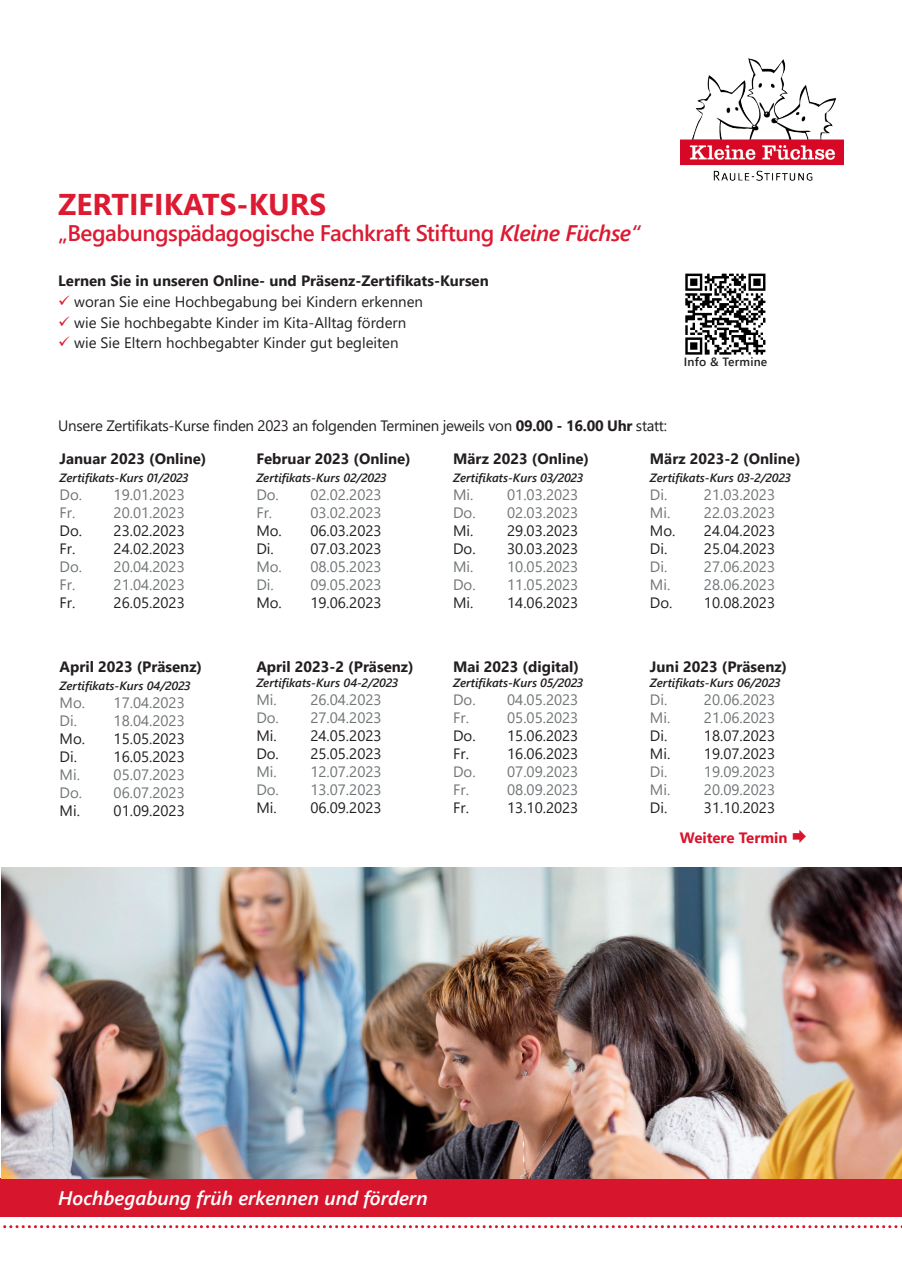
<style>
.page{position:relative;width:902px;height:1272px;background:#fff}
.page>*{position:absolute;margin:0;border:0;box-sizing:border-box;transform-origin:0 0}
.t1{font:700 30px "Segoe UI";color:#dc1a32}
.t2{font:600 22.5px "Segoe UI";letter-spacing:-.02em;color:#dc1a32}
.t3{font:italic 600 19.5px "Segoe UI";color:#fff}
.t4{font:15px/18px "Segoe UI";color:#231f20}
.t5{font:15px/18px "Segoe UI";color:#707577}
.t6{font:700 15px "Segoe UI";color:#231f20}
.t7{font:15px "Segoe UI";letter-spacing:-.02em;color:#231f20}
.t8{font:700 15px "Segoe UI";color:#d7162e}
.t9{font:italic 600 12px "Segoe UI";color:#231f20}
.t10{font:600 12px "Segoe UI";letter-spacing:.02em;color:#231f20}
.s1{font-style:italic}
.s2{color:#dc1a32}
.s3{font-weight:700}
</style>
<div class="page">
<svg style="left:0;top:1225px;width:902px;height:3px"></svg>
<div style="left:0;top:1178px;width:901px;height:38px;background:#d7162e"></div>
<img style="left:1px;top:867px;width:900px;height:311px">
<img style="left:685px;top:273px;width:81px;height:82px">
<img style="left:680px;top:58px;width:163px;height:122px">
<h1 class="t1" style="left:58px;top:176px;width:269px">ZERTIFIKATS-KURS</h1>
<h2 class="t2" style="left:58px;top:212px;width:583px">„Begabungspädagogische Fachkraft Stiftung <span class="s1">Kleine Füchse“</span></h2>
<p class="t6" style="left:58px;top:266px;width:432px">Lernen Sie in unseren Online- und Präsenz-Zertifikats-Kursen</p>
<p class="t4" style="left:58px;top:291px;width:366px"><span class="s2">✓</span> woran Sie eine Hochbegabung bei Kindern erkennen</p>
<p class="t4" style="left:58px;top:312px;width:349px"><span class="s2">✓</span> wie Sie hochbegabte Kinder im Kita-Alltag fördern</p>
<p class="t4" style="left:58px;top:332px;width:342px"><span class="s2">✓</span> wie Sie Eltern hochbegabter Kinder gut begleiten</p>
<p class="t10" style="left:683px;top:350px;width:85px">Info &amp; Termine</p>
<p class="t7" style="left:58px;top:411px;width:610px">Unsere Zertifikats-Kurse finden 2023 an folgenden Terminen jeweils von <span class="s3">09.00 - 16.00 Uhr</span> statt:</p>
<p class="t6" style="left:60px;top:444px;width:148px">Januar 2023 (Online)</p>
<p class="t9" style="left:60px;top:466px;width:130px">Zertifikats-Kurs 01/2023</p>
<p class="t5" style="left:60px;top:484px;width:127px">Do. 19.01.2023<br>Fr.</p>
<p class="t5" style="left:114px;top:502px;width:73px">20.01.2023</p>
<p class="t4" style="left:60px;top:520px;width:127px">Do. 23.02.2023<br>Fr.</p>
<p class="t4" style="left:114px;top:538px;width:73px">24.02.2023</p>
<p class="t5" style="left:60px;top:556px;width:127px">Do. 20.04.2023<br>Fr.</p>
<p class="t5" style="left:114px;top:574px;width:73px">21.04.2023</p>
<p class="t4" style="left:60px;top:592px;width:17px">Fr.</p>
<p class="t4" style="left:114px;top:592px;width:73px">26.05.2023</p>
<p class="t6" style="left:60px;top:652px;width:144px">April 2023 (Präsenz)</p>
<p class="t9" style="left:60px;top:674px;width:132px">Zertifikats-Kurs 04/2023</p>
<p class="t5" style="left:60px;top:692px;width:127px">Mo. 17.04.2023<br>Di.</p>
<p class="t5" style="left:114px;top:710px;width:73px">18.04.2023</p>
<p class="t4" style="left:60px;top:728px;width:127px">Mo. 15.05.2023<br>Di.</p>
<p class="t4" style="left:114px;top:746px;width:73px">16.05.2023</p>
<p class="t5" style="left:60px;top:764px;width:127px">Mi. 05.07.2023<br>Do. 06.07.2023</p>
<p class="t4" style="left:60px;top:800px;width:127px">Mi. 01.09.2023</p>
<p class="t6" style="left:256px;top:444px;width:156px">Februar 2023 (Online)</p>
<p class="t9" style="left:256px;top:466px;width:131px">Zertifikats-Kurs 02/2023</p>
<p class="t5" style="left:256px;top:484px;width:127px">Do. 02.02.2023<br>Fr.</p>
<p class="t5" style="left:310px;top:502px;width:73px">03.02.2023</p>
<p class="t4" style="left:256px;top:520px;width:127px">Mo. 06.03.2023<br>Di.</p>
<p class="t4" style="left:310px;top:538px;width:73px">07.03.2023</p>
<p class="t5" style="left:256px;top:556px;width:127px">Mo. 08.05.2023<br>Di.</p>
<p class="t5" style="left:310px;top:574px;width:73px">09.05.2023</p>
<p class="t4" style="left:256px;top:592px;width:127px">Mo. 19.06.2023</p>
<p class="t6" style="left:256px;top:652px;width:159px">April 2023-2 (Präsenz)</p>
<p class="t9" style="left:256px;top:671px;width:143px">Zertifikats-Kurs 04-2/2023</p>
<p class="t5" style="left:256px;top:689px;width:127px">Mi. 26.04.2023<br>Do. 27.04.2023</p>
<p class="t4" style="left:256px;top:725px;width:127px">Mi. 24.05.2023<br>Do. 25.05.2023</p>
<p class="t5" style="left:256px;top:761px;width:127px">Mi. 12.07.2023<br>Do. 13.07.2023</p>
<p class="t4" style="left:256px;top:797px;width:127px">Mi. 06.09.2023</p>
<p class="t6" style="left:453px;top:444px;width:137px">März 2023 (Online)</p>
<p class="t9" style="left:453px;top:466px;width:131px">Zertifikats-Kurs 03/2023</p>
<p class="t5" style="left:453px;top:484px;width:127px">Mi. 01.03.2023<br>Do. 02.03.2023</p>
<p class="t4" style="left:453px;top:520px;width:127px">Mi. 29.03.2023<br>Do. 30.03.2023</p>
<p class="t5" style="left:453px;top:556px;width:127px">Mi. 10.05.2023<br>Do. 11.05.2023</p>
<p class="t4" style="left:453px;top:592px;width:127px">Mi. 14.06.2023</p>
<p class="t6" style="left:453px;top:652px;width:127px">Mai 2023 (digital)</p>
<p class="t9" style="left:453px;top:671px;width:131px">Zertifikats-Kurs 05/2023</p>
<p class="t5" style="left:453px;top:689px;width:127px">Do. 04.05.2023<br>Fr.</p>
<p class="t5" style="left:507px;top:707px;width:73px">05.05.2023</p>
<p class="t4" style="left:453px;top:725px;width:127px">Do. 15.06.2023<br>Fr.</p>
<p class="t4" style="left:507px;top:743px;width:73px">16.06.2023</p>
<p class="t5" style="left:453px;top:761px;width:127px">Do. 07.09.2023<br>Fr.</p>
<p class="t5" style="left:507px;top:779px;width:73px">08.09.2023</p>
<p class="t4" style="left:453px;top:797px;width:17px">Fr.</p>
<p class="t4" style="left:507px;top:797px;width:73px">13.10.2023</p>
<p class="t6" style="left:649px;top:444px;width:152px">März 2023-2 (Online)</p>
<p class="t9" style="left:649px;top:466px;width:142px">Zertifikats-Kurs 03-2/2023</p>
<p class="t5" style="left:649px;top:484px;width:19px">Di.</p>
<p class="t5" style="left:649px;top:484px;width:127px;text-align:right">21.03.2023<br>Mi. 22.03.2023</p>
<p class="t4" style="left:649px;top:520px;width:127px">Mo. 24.04.2023<br>Di.</p>
<p class="t4" style="left:703px;top:538px;width:73px">25.04.2023</p>
<p class="t5" style="left:649px;top:556px;width:19px">Di.</p>
<p class="t5" style="left:649px;top:556px;width:127px;text-align:right">27.06.2023<br>Mi. 28.06.2023</p>
<p class="t4" style="left:649px;top:592px;width:127px">Do. 10.08.2023</p>
<p class="t6" style="left:649px;top:652px;width:139px">Juni 2023 (Präsenz)</p>
<p class="t9" style="left:649px;top:671px;width:132px">Zertifikats-Kurs 06/2023</p>
<p class="t5" style="left:649px;top:689px;width:19px">Di.</p>
<p class="t5" style="left:649px;top:689px;width:127px;text-align:right">20.06.2023<br>Mi. 21.06.2023</p>
<p class="t4" style="left:649px;top:725px;width:19px">Di.</p>
<p class="t4" style="left:649px;top:725px;width:127px;text-align:right">18.07.2023<br>Mi. 19.07.2023</p>
<p class="t5" style="left:649px;top:761px;width:19px">Di.</p>
<p class="t5" style="left:649px;top:761px;width:127px;text-align:right">19.09.2023<br>Mi. 20.09.2023</p>
<p class="t4" style="left:649px;top:797px;width:19px">Di.</p>
<p class="t4" style="left:703px;top:797px;width:73px">31.10.2023</p>
<p class="t8" style="left:679px;top:824px;width:109px">Weitere Termin</p>
<h3 class="t3" style="left:58px;top:1179px;width:371px">Hochbegabung früh erkennen und fördern</h3>
</div>
